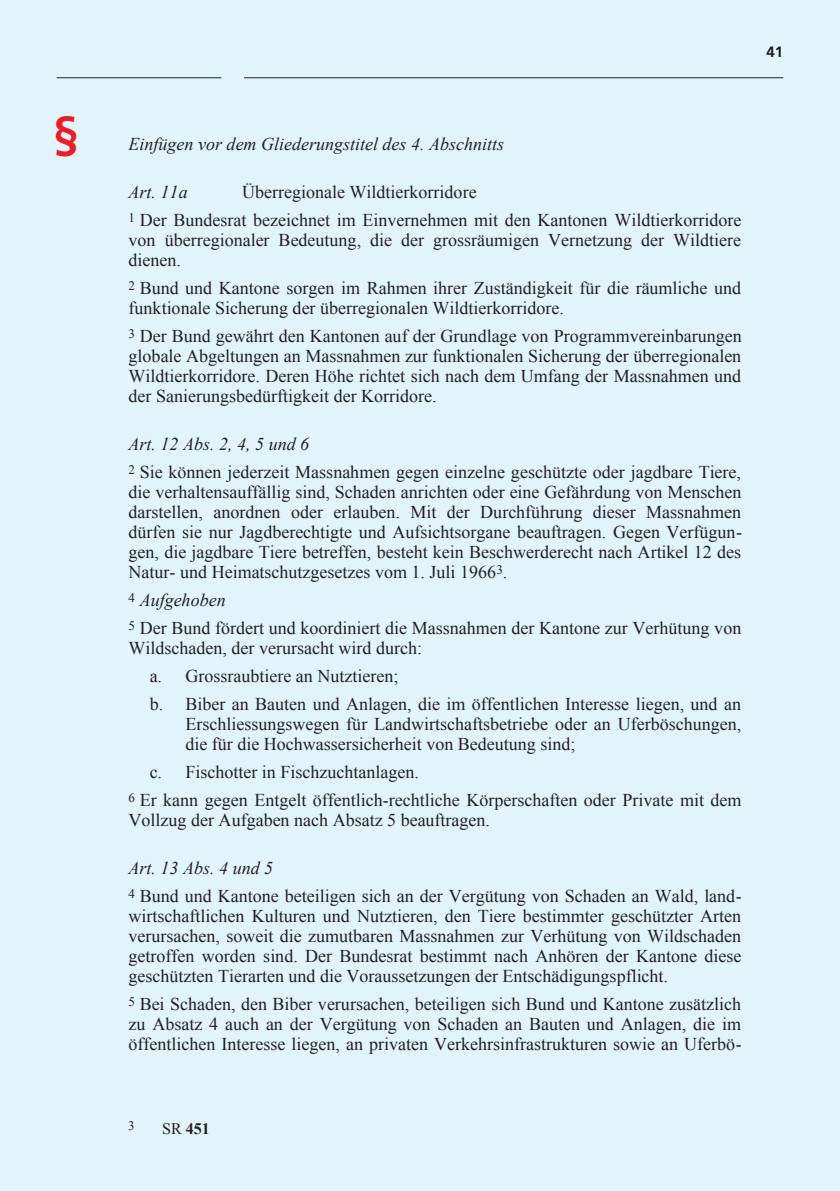
<style>
.page{position:relative;width:840px;height:1191px;background:#fff}
.page>*{position:absolute;margin:0;border:0;box-sizing:border-box;transform-origin:0 0}
.t1{font:700 48px "Frutiger LT Pro";color:#ee1d23}
.t2{font:18px/20px "Times New Roman";color:#231f20;text-align:justify}
.t3{font:italic 18px "Times New Roman";color:#231f20}
.t4{font:700 16px "Times New Roman";color:#231f20}
.t5{font:700 15px "Frutiger LT Pro";color:#231f20}
.t6{font:13px "Times New Roman";color:#231f20}
.s1{font-weight:400}
</style>
<div class="page">
<div style="left:0;top:0;width:839px;height:1191px;background:#e1f4fc"></div>
<hr style="left:244px;top:77px;width:538px;height:1px;background:#231f20">
<hr style="left:57px;top:77px;width:164px;height:1px;background:#231f20">
<h1 class="t1" style="left:53px;top:115px;width:28px">§</h1>
<p class="t5" style="left:766px;top:46px;width:18px">41</p>
<p class="t3" style="left:128px;top:132px;width:377px">Einfügen vor dem Gliederungstitel des 4. Abschnitts</p>
<h4 class="t3" style="left:128px;top:180px;width:60px">Art. 11a</h4>
<h4 class="t2" style="left:242px;top:182px;width:236px">Überregionale Wildtierkorridore</h4>
<p class="t2" style="left:128px;top:210px;width:614px"><sup>1</sup> Der Bundesrat bezeichnet im Einvernehmen mit den Kantonen Wildtierkorridore von überregionaler Bedeutung, die der grossräumigen Vernetzung der Wildtiere dienen.</p>
<p class="t2" style="left:128px;top:278px;width:613px"><sup>2</sup> Bund und Kantone sorgen im Rahmen ihrer Zuständigkeit für die räumliche und funktionale Sicherung der überregionalen Wildtierkorridore.</p>
<p class="t2" style="left:128px;top:326px;width:614px"><sup>3</sup> Der Bund gewährt den Kantonen auf der Grundlage von Programmvereinbarungen globale Abgeltungen an Massnahmen zur funktionalen Sicherung der überregionalen Wildtierkorridore. Deren Höhe richtet sich nach dem Umfang der Massnahmen und der Sanierungsbedürftigkeit der Korridore.</p>
<h4 class="t3" style="left:128px;top:432px;width:182px">Art. 12 Abs. 2, 4, 5 und 6</h4>
<p class="t2" style="left:128px;top:462px;width:614px"><sup>2</sup> Sie können jederzeit Massnahmen gegen einzelne geschützte oder jagdbare Tiere, die verhaltensauffällig sind, Schaden anrichten oder eine Gefährdung von Menschen darstellen, anordnen oder erlauben. Mit der Durchführung dieser Massnahmen dürfen sie nur Jagdberechtigte und Aufsichtsorgane beauftragen. Gegen Verfügun&shy;gen, die jagdbare Tiere betreffen, besteht kein Beschwerderecht nach Artikel 12 des Natur- und Heimatschutzgesetzes vom 1. Juli 1966<sup>3</sup>.</p>
<p class="t3" style="left:128px;top:588px;width:98px"><sup>4</sup> Aufgehoben</p>
<p class="t2" style="left:128px;top:618px;width:614px"><sup>5</sup> Der Bund fördert und koordiniert die Massnahmen der Kantone zur Verhütung von<br>Wildschaden, der verursacht wird durch:</p>
<p class="t2" style="left:150px;top:666px;width:14px">a.</p>
<p class="t2" style="left:185px;top:666px;width:214px">Grossraubtiere an Nutztieren;</p>
<p class="t2" style="left:150px;top:694px;width:15px">b.</p>
<p class="t2" style="left:185px;top:694px;width:557px">Biber an Bauten und Anlagen, die im öffentlichen Interesse liegen, und an Erschliessungswegen für Landwirtschaftsbetriebe oder an Uferböschungen, die für die Hochwassersicherheit von Bedeutung sind;</p>
<p class="t2" style="left:150px;top:762px;width:14px">c.</p>
<p class="t2" style="left:185px;top:762px;width:235px">Fischotter in Fischzuchtanlagen.</p>
<p class="t2" style="left:128px;top:790px;width:614px"><sup>6</sup> Er kann gegen Entgelt öffentlich-rechtliche Körperschaften oder Private mit dem<br>Vollzug der Aufgaben nach Absatz 5 beauftragen.</p>
<h4 class="t3" style="left:128px;top:856px;width:146px">Art. 13 Abs. 4 und 5</h4>
<p class="t2" style="left:128px;top:886px;width:614px"><sup>4</sup> Bund und Kantone beteiligen sich an der Vergütung von Schaden an Wald, land&shy;wirtschaftlichen Kulturen und Nutztieren, den Tiere bestimmter geschützter Arten verursachen, soweit die zumutbaren Massnahmen zur Verhütung von Wildschaden getroffen worden sind. Der Bundesrat bestimmt nach Anhören der Kantone diese geschützten Tierarten und die Voraussetzungen der Entschädigungspflicht.</p>
<p class="t2" style="left:128px;top:994px;width:614px"><sup>5</sup> Bei Schaden, den Biber verursachen, beteiligen sich Bund und Kantone zusätzlich zu Absatz 4 auch an der Vergütung von Schaden an Bauten und Anlagen, die im öffentlichen Interesse liegen, an privaten Verkehrsinfrastrukturen sowie an Uferbö-</p>
<p class="t6" style="left:128px;top:1118px;width:8px">3</p>
<p class="t4" style="left:162px;top:1117px;width:49px"><span class="s1">SR</span> 451</p>
</div>
